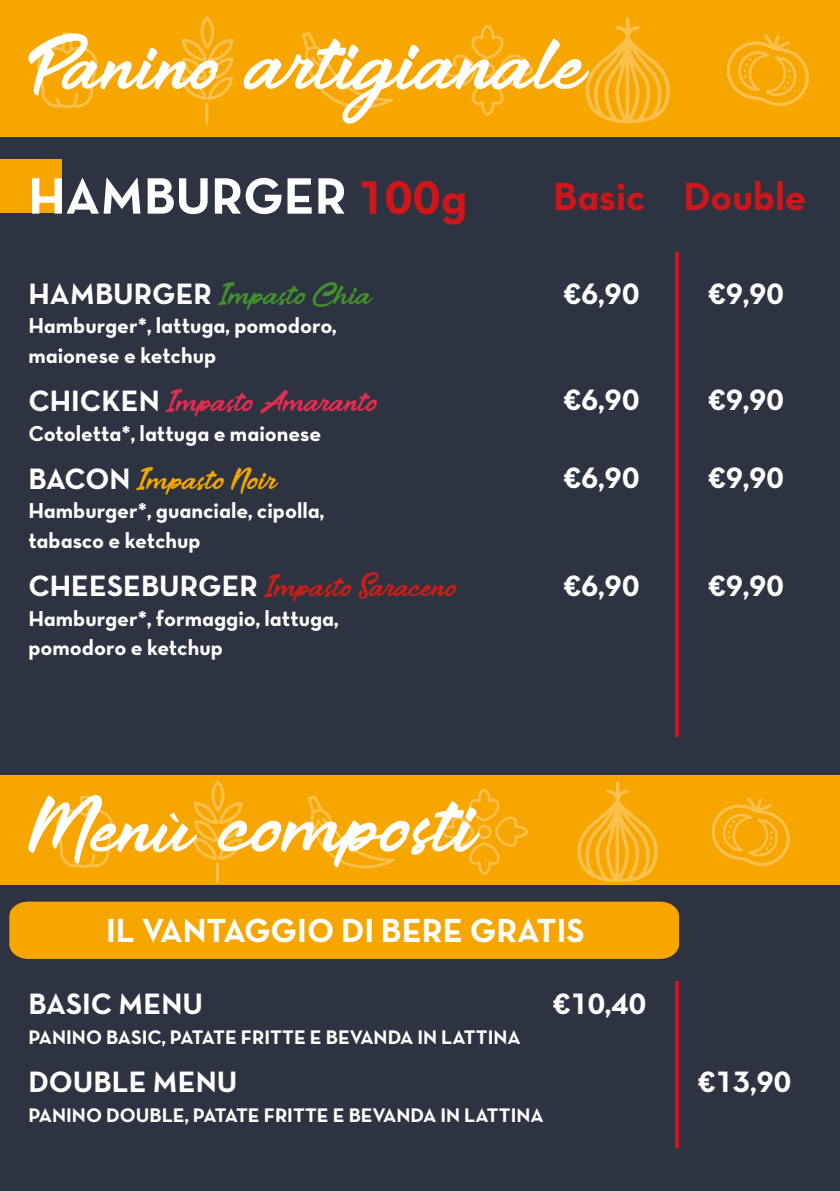
<style>
.page{position:relative;width:840px;height:1191px;background:#fff}
.page>*{position:absolute;margin:0;border:0;box-sizing:border-box;transform-origin:0 0}
.t1{font:60px "The Delicate DEMO";color:#fff}
.t2{font:52px "Neutra Text TF Bold Alt";color:#fff}
.t3{font:40px "Neutra Text TF Bold Alt";color:#cd171a}
.t4{font:34px "Neutra Text TF Bold Alt";color:#fff}
.t5{font:30px "Neutra Text TF Bold Alt";color:#fff}
.t6{font:22px/29.6px "Neutra Text TF Bold Alt";color:#fff}
.t7{font:22px "The Delicate DEMO";color:#cf1d17}
.t8{font:22px "The Delicate DEMO";color:#e62d51}
.t9{font:22px "The Delicate DEMO";color:#42912c}
.t10{font:22px "The Delicate DEMO";color:#f7a600}
.t11{font:20px "Neutra Text TF Bold Alt";color:#fff}
.s1{font-size:56px}
.s2{font-size:48px;color:#cd171a}
.s3{font-family:"Neutra Text TF Bold Alt";font-size:30px;color:#fff}
</style>
<div class="page">
<div style="left:0;top:0;width:839px;height:1191px;background:#2d3341"></div>
<div style="left:0;top:0;width:839px;height:137px;background:#f7a600"></div>
<div style="left:0;top:159px;width:62px;height:54px;background:#f7a600"></div>
<hr style="left:675px;top:253px;width:3px;height:484px;background:#cd171a">
<hr style="left:675px;top:981px;width:3px;height:167px;background:#cd171a">
<div style="left:0;top:775px;width:839px;height:109px;background:#f7a600"></div>
<div style="left:9px;top:901px;width:669px;height:58px;background:#f7a600"></div>
<svg style="left:302px;top:32px;width:91px;height:77px"></svg>
<svg style="left:181px;top:16px;width:52px;height:108px"></svg>
<svg style="left:37px;top:32px;width:61px;height:76px"></svg>
<svg style="left:726px;top:34px;width:83px;height:72px"></svg>
<svg style="left:585px;top:17px;width:84px;height:106px"></svg>
<svg style="left:442px;top:25px;width:90px;height:91px"></svg>
<svg style="left:308px;top:795px;width:86px;height:74px"></svg>
<svg style="left:193px;top:780px;width:49px;height:103px"></svg>
<svg style="left:56px;top:795px;width:58px;height:73px"></svg>
<svg style="left:711px;top:798px;width:79px;height:68px"></svg>
<svg style="left:577px;top:781px;width:80px;height:101px"></svg>
<svg style="left:441px;top:788px;width:86px;height:87px"></svg>
<h1 class="t1" style="left:28px;top:33px;width:560px"><span class="s1">Panino</span> artigianale</h1>
<h2 class="t2" style="left:28px;top:163px;width:440px">HAMBURGER <span class="s2">100g</span></h2>
<h3 class="t3" style="left:552px;top:171px;width:255px">Basic Double</h3>
<p class="t9" style="left:28px;top:283px;width:345px"><span class="s3">HAMBURGER</span> Impasto Chia</p>
<p class="t6" style="left:28px;top:310px;width:309px">Hamburger*, lattuga, pomodoro, maionese e ketchup</p>
<p class="t8" style="left:28px;top:390px;width:352px"><span class="s3">CHICKEN</span> Impasto Amaranto</p>
<p class="t6" style="left:28px;top:418px;width:294px">Cotoletta*, lattuga e maionese</p>
<p class="t10" style="left:28px;top:468px;width:251px"><span class="s3">BACON</span> Impasto Noir</p>
<p class="t6" style="left:28px;top:495px;width:297px">Hamburger*, guanciale, cipolla, tabasco e ketchup</p>
<p class="t7" style="left:28px;top:575px;width:431px"><span class="s3">CHEESEBURGER</span> Impasto Saraceno</p>
<p class="t6" style="left:28px;top:603px;width:311px">Hamburger*, formaggio, lattuga, pomodoro e ketchup</p>
<h3 class="t5" style="left:563px;top:275px;width:77px">€6,90</h3>
<h3 class="t5" style="left:708px;top:275px;width:77px">€9,90</h3>
<h3 class="t5" style="left:563px;top:381px;width:77px">€6,90</h3>
<h3 class="t5" style="left:708px;top:381px;width:77px">€9,90</h3>
<h3 class="t5" style="left:563px;top:459px;width:77px">€6,90</h3>
<h3 class="t5" style="left:708px;top:459px;width:77px">€9,90</h3>
<h3 class="t5" style="left:563px;top:567px;width:77px">€6,90</h3>
<h3 class="t5" style="left:708px;top:567px;width:77px">€9,90</h3>
<h1 class="t1" style="left:28px;top:795px;width:451px"><span class="s1">Menù</span> composti</h1>
<h3 class="t4" style="left:106px;top:909px;width:480px">IL VANTAGGIO DI BERE GRATIS</h3>
<h3 class="t4" style="left:125px;top:918px;width:480px">IL VANTAGGIO DI BERE GRATIS</h3>
<h3 class="t5" style="left:28px;top:985px;width:176px">BASIC MENU</h3>
<p class="t11" style="left:28px;top:1024px;width:493px">PANINO BASIC, PATATE FRITTE E BEVANDA IN LATTINA</p>
<h3 class="t5" style="left:28px;top:1063px;width:210px">DOUBLE MENU</h3>
<p class="t11" style="left:28px;top:1102px;width:516px">PANINO DOUBLE, PATATE FRITTE E BEVANDA IN LATTINA</p>
<h3 class="t5" style="left:552px;top:985px;width:94px">€10,40</h3>
<h3 class="t5" style="left:697px;top:1063px;width:94px">€13,90</h3>
</div>
